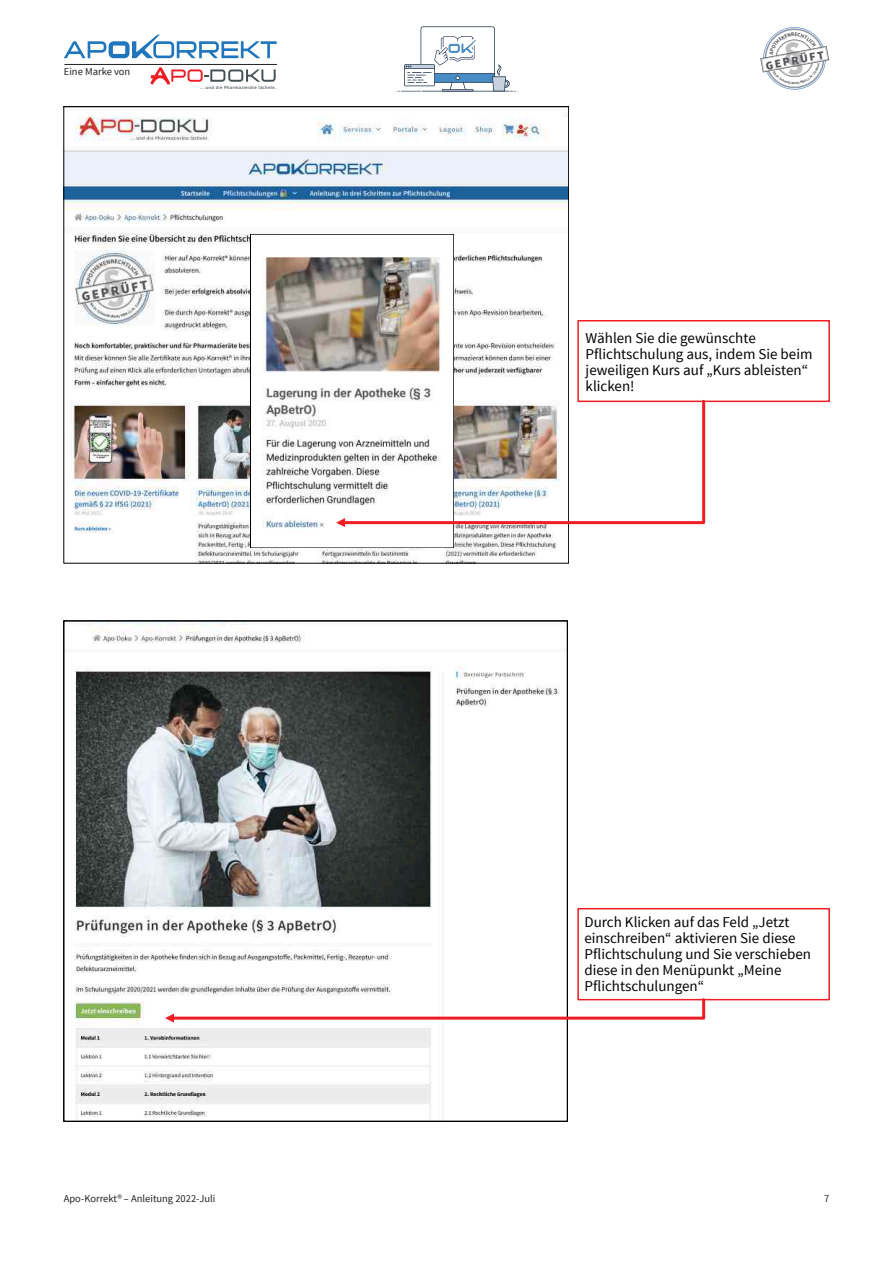
<style>
.page{position:relative;width:893px;height:1263px;background:#fff}
.page>*{position:absolute;margin:0;border:0;box-sizing:border-box;transform-origin:0 0}
.t1{font:15px/16.2px "Source Sans Pro";color:#000}
.t2{font:900 11.85px "Source Sans Pro";color:#56575b}
.t3{font:10.5px "Source Sans Pro";color:#231f20}
.t4{font:600 4.2px "Open Sans";letter-spacing:.06em;color:#425054}
</style>
<div class="page">
<img style="left:66px;top:116px;width:501px;height:445px">
<svg style="left:396px;top:26px;width:121px;height:66px"></svg>
<svg style="left:64px;top:34px;width:213px;height:24px"></svg>
<hr style="left:65px;top:64px;width:212px;height:1px;background:#231f20">
<svg style="left:151px;top:67px;width:125px;height:18px"></svg>
<img style="left:252px;top:236px;width:200px;height:310px">
<div style="left:250px;top:234px;width:204px;height:314px;border:1px solid #000"></div>
<div style="left:577px;top:320px;width:253px;height:82px;border:2px solid #ee1d23"></div>
<div style="left:577px;top:908px;width:253px;height:92px;border:2px solid #ee1d23"></div>
<svg style="left:336px;top:518px;width:9px;height:9px"></svg>
<svg style="left:340px;top:398px;width:367px;height:128px"></svg>
<img style="left:74px;top:624px;width:485px;height:494px">
<svg style="left:165px;top:997px;width:542px;height:25px"></svg>
<svg style="left:760px;top:27px;width:69px;height:63px"></svg>
<p class="t3" style="left:64px;top:68px;width:68px">Eine Marke von</p>
<p class="t4" style="left:200px;top:86px;width:78px">... und die Pharmazieräte lächeln.</p>
<p class="t2" style="left:765px;top:61px;width:61px;rotate:-10deg">GEPRÜFT</p>
<p class="t1" style="left:586px;top:331px;width:228px">Wählen Sie die gewünschte<br>Pflichtschulung aus, indem Sie beim jeweiligen Kurs auf „Kurs ableisten“ klicken!</p>
<p class="t1" style="left:584px;top:915px;width:228px">Durch Klicken auf das Feld „Jetzt einschreiben“ aktivieren Sie diese<br>Pflichtschulung und Sie verschieben diese in den Menüpunkt „Meine<br>Pflichtschulungen“</p>
<p class="t3" style="left:64px;top:1194px;width:153px">Apo-Korrekt® – Anleitung 2022-Juli</p>
<p class="t3" style="left:824px;top:1194px;width:7px">7</p>
</div>
